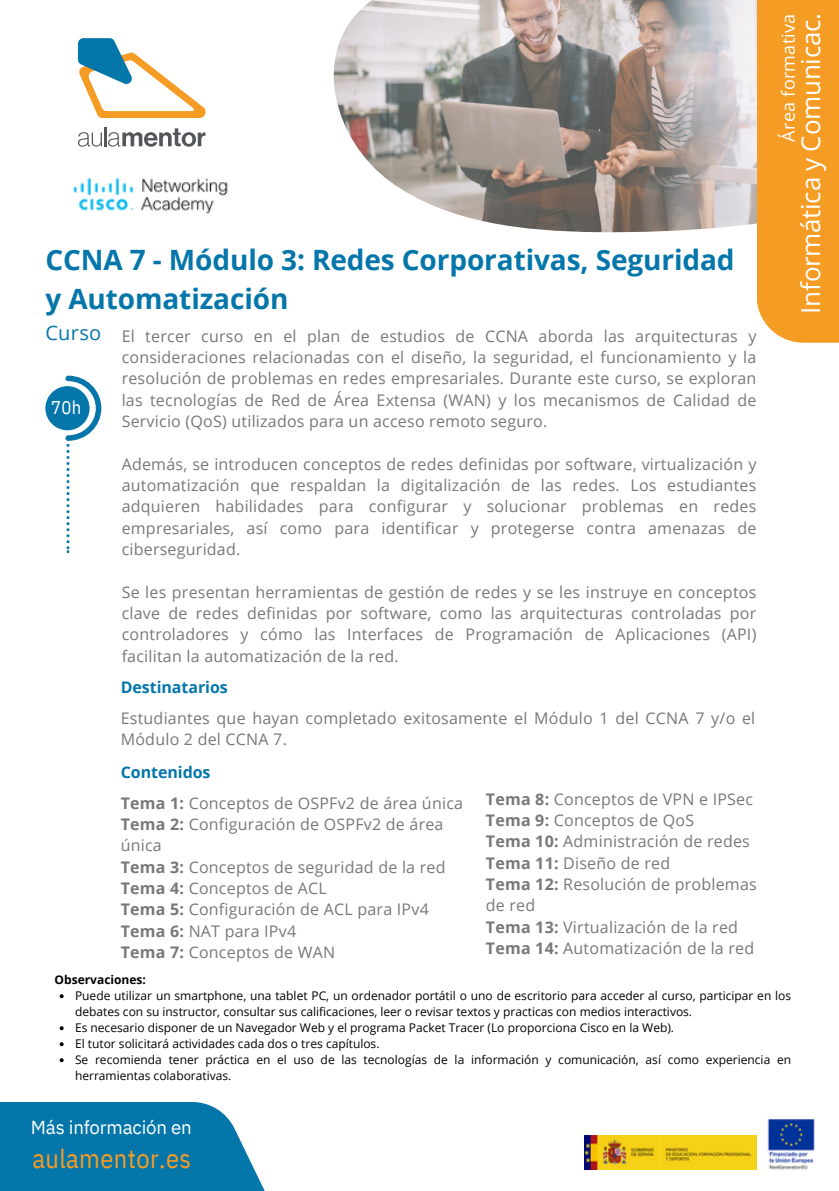
<style>
.page{position:relative;width:839px;height:1191px;background:#fff}
.page>*{position:absolute;margin:0;border:0;box-sizing:border-box;transform-origin:0 0}
.t1{font:700 28px/39px "Open Sans";letter-spacing:-.005em;color:#0476aa}
.t2{font:26.4px "IBM Plex Sans Cond";letter-spacing:.015em;color:#f59c24}
.t3{font:26px "Open Sans";letter-spacing:-.01em;color:#fff}
.t4{font:20px "Open Sans";letter-spacing:.015em;color:#0476aa}
.t5{font:18.8px "IBM Plex Sans";letter-spacing:-.01em;color:#fff}
.t6{font:18.6px "IBM Plex Sans Cond";color:#fff}
.t7{font:18px "Open Sans";letter-spacing:.015em;color:#fff}
.t8{font:16px/21.4px "Open Sans";letter-spacing:.015em;color:#78777b;text-align:justify}
.t9{font:700 16px "Open Sans";letter-spacing:-.005em;color:#0476aa}
.t10{font:12px/16px "Open Sans";color:#000}
.t11{font:700 12px "Open Sans";color:#000}
.s1{font-weight:700}
</style>
<div class="page">
<svg style="left:0;top:1102px;width:265px;height:89px;background:#1881b0"></svg>
<svg style="left:78px;top:127px;width:127px;height:20px"></svg>
<svg style="left:78px;top:38px;width:127px;height:80px"></svg>
<img style="left:584px;top:1135px;width:172px;height:35px">
<img style="left:767px;top:1119px;width:48px;height:51px">
<div style="left:45px;top:386px;width:45px;height:44px;background:#0476aa;border-radius:50%"></div>
<svg style="left:65px;top:376px;width:36px;height:177px"></svg>
<svg style="left:60px;top:994px;width:4px;height:4px"></svg>
<svg style="left:60px;top:1026px;width:4px;height:4px"></svg>
<svg style="left:60px;top:1042px;width:4px;height:4px"></svg>
<svg style="left:60px;top:1058px;width:4px;height:4px"></svg>
<img style="left:73px;top:177px;width:155px;height:37px">
<img style="left:334px;top:0;width:422px;height:233px">
<div style="left:756px;top:0;width:82px;height:343px;background:#f59c24"></div>
<p class="t1" style="left:45px;top:239px;width:690px">CCNA 7 - Módulo 3: Redes Corporativas, Seguridad y Automatización</p>
<p class="t4" style="left:45px;top:319px;width:57px">Curso</p>
<h4 class="t8" style="left:122px;top:325px;width:636px">El tercer curso en el plan de estudios de CCNA aborda las arquitecturas y consideraciones relacionadas con el diseño, la seguridad, el funcionamiento y la resolución de problemas en redes empresariales. Durante este curso, se exploran las tecnologías de Red de Área Extensa (WAN) y los mecanismos de Calidad de Servicio (QoS) utilizados para un acceso remoto seguro.</h4>
<h4 class="t8" style="left:122px;top:453px;width:636px">Además, se introducen conceptos de redes definidas por software, virtualización y automatización que respaldan la digitalización de las redes. Los estudiantes adquieren habilidades para configurar y solucionar problemas en redes empresariales, así como para identificar y protegerse contra amenazas de ciberseguridad.</h4>
<h2 class="t8" style="left:122px;top:581px;width:636px">Se les presentan herramientas de gestión de redes y se les instruye en conceptos clave de redes definidas por software, como las arquitecturas controladas por controladores y cómo las Interfaces de Programación de Aplicaciones (API) facilitan la automatización de la red.</h2>
<h4 class="t6" style="left:51px;top:395px;width:32px">70h</h4>
<h4 class="t9" style="left:121px;top:675px;width:109px">Destinatarios</h4>
<h3 class="t8" style="left:121px;top:707px;width:636px">Estudiantes que hayan completado exitosamente el Módulo 1 del CCNA 7 y/o el<br>Módulo 2 del CCNA 7.</h3>
<p class="t7" style="left:775px;top:142px;width:129px;rotate:-90deg">Área formativa</p>
<p class="t3" style="left:792px;top:314px;width:302px;rotate:-90deg">Informática y Comunicac.</p>
<h3 class="t9" style="left:121px;top:760px;width:91px">Contenidos</h3>
<h4 class="t8" style="left:121px;top:792px;width:344px;text-align:left"><span class="s1">Tema 1:</span> Conceptos de OSPFv2 de área única<br><span class="s1">Tema 2:</span> Configuración de OSPFv2 de área única<br><span class="s1">Tema 3:</span> Conceptos de seguridad de la red<br><span class="s1">Tema 4:</span> Conceptos de ACL<br><span class="s1">Tema 5:</span> Configuración de ACL para IPv4<br><span class="s1">Tema 6:</span> NAT para IPv4<br><span class="s1">Tema 7:</span> Conceptos de WAN</h4>
<h4 class="t8" style="left:486px;top:788px;width:272px;text-align:left"><span class="s1">Tema 8:</span> Conceptos de VPN e IPSec<br><span class="s1">Tema 9:</span> Conceptos de QoS<br><span class="s1">Tema 10:</span> Administración de redes<br><span class="s1">Tema 11:</span> Diseño de red<br><span class="s1">Tema 12:</span> Resolución de problemas de red<br><span class="s1">Tema 13:</span> Virtualización de la red<br><span class="s1">Tema 14:</span> Automatización de la red</h4>
<h5 class="t11" style="left:55px;top:971px;width:93px">Observaciones:</h5>
<p class="t10" style="left:75px;top:988px;width:717px">Puede utilizar un smartphone, una tablet PC, un ordenador portátil o uno de escritorio para acceder al curso, participar en los debates con su instructor, consultar sus calificaciones, leer o revisar textos y practicas con medios interactivos.</p>
<p class="t10" style="left:75px;top:1020px;width:600px">Es necesario disponer de un Navegador Web y el programa Packet Tracer (Lo proporciona Cisco en la Web).</p>
<p class="t10" style="left:75px;top:1036px;width:306px">El tutor solicitará actividades cada dos o tres capítulos.</p>
<p class="t10" style="left:75px;top:1052px;width:717px">Se recomienda tener práctica en el uso de las tecnologías de la información y comunicación, así como experiencia en herramientas colaborativas.</p>
<h1 class="t5" style="left:31px;top:1114px;width:162px">Más información en</h1>
<h1 class="t2" style="left:32px;top:1141px;width:160px">aulamentor.es</h1>
</div>
